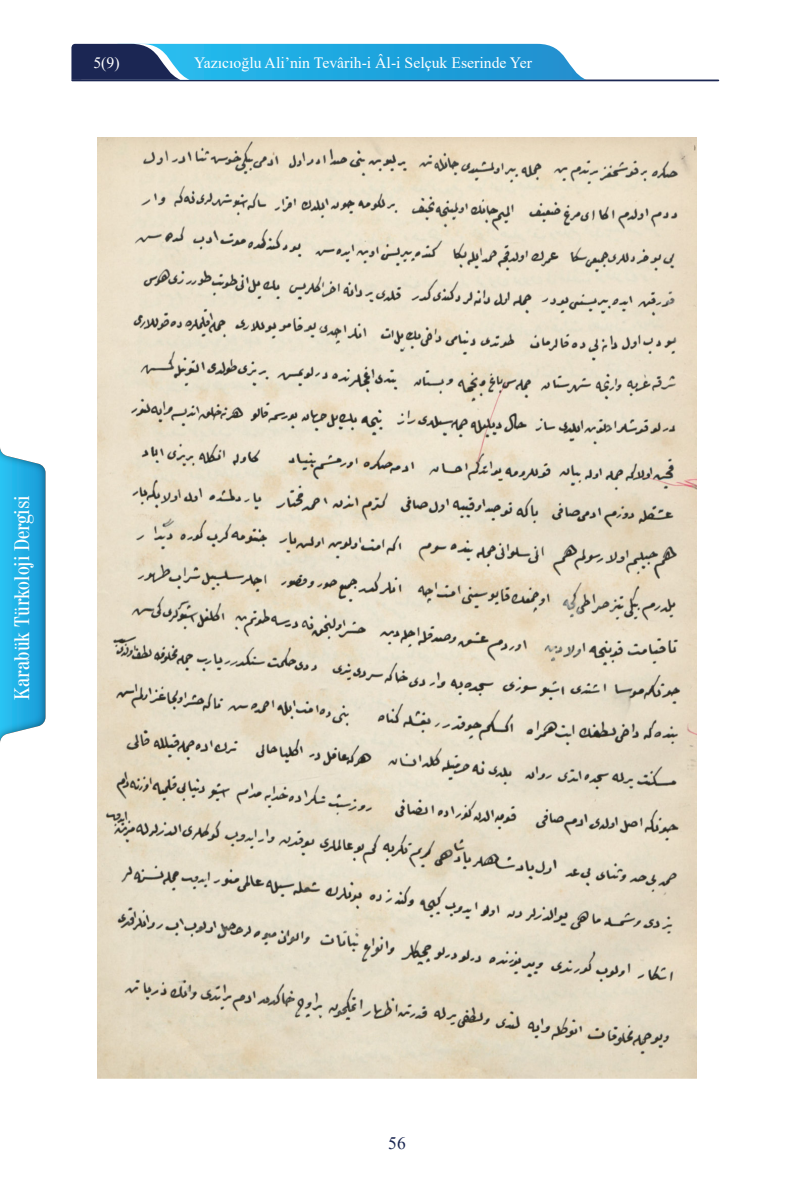
<style>
.page{position:relative;width:794px;height:1191px;background:#fff}
.page>*{position:absolute;margin:0;border:0;box-sizing:border-box;transform-origin:0 0}
.t1{font:condensed 21px "Century 725 BT";color:#fff}
.t2{font:17.5px "Times New Roman";color:#1a2651}
.t3{font:15.75px "Times New Roman";color:#fff}
</style>
<div class="page">
<svg style="left:0;top:448px;width:46px;height:294px;background:#35b2e2"></svg>
<hr style="left:72px;top:80px;width:646px;height:1px;background:#1b2653">
<svg style="left:71px;top:44px;width:515px;height:36px;background:#2b94c7"></svg>
<img style="left:97px;top:137px;width:600px;height:941px">
<p class="t3" style="left:93px;top:51px;width:28px">5(9)</p>
<p class="t3" style="left:194px;top:51px;width:339px">Yazıcıoğlu Ali’nin Tevârih-i Âl-i Selçuk Eserinde Yer</p>
<h1 class="t1" style="left:9px;top:699px;width:206px;rotate:-90deg">Karabük Türkoloji Dergisi</h1>
<p class="t2" style="left:388px;top:1130px;width:19px">56</p>
</div>
